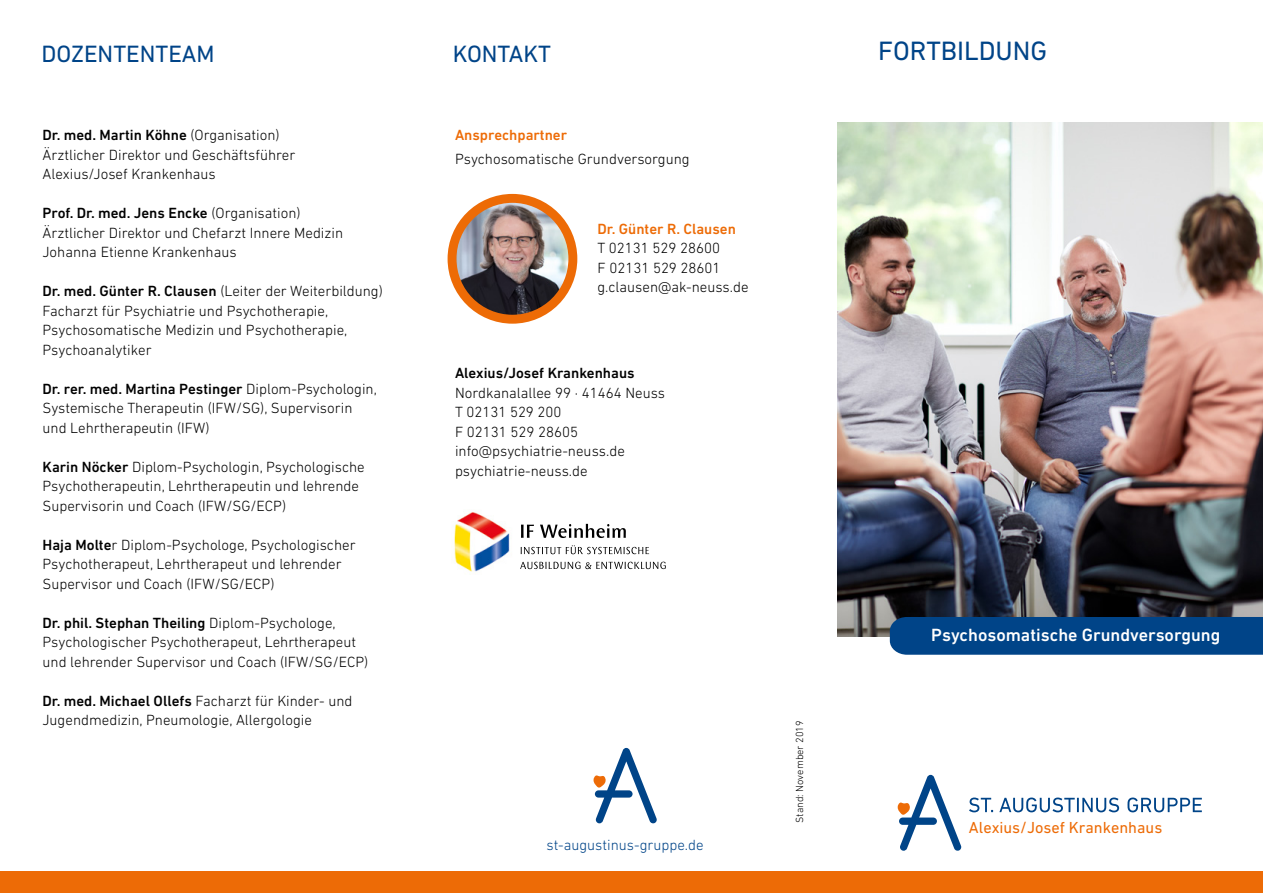
<style>
.page{position:relative;width:1263px;height:893px;background:#fff}
.page>*{position:absolute;margin:0;border:0;box-sizing:border-box;transform-origin:0 0}
.Überschrift_1{font:27px "DIN Next LT Pro";color:#048}
.Überschrift_1-2{font:24px "DIN Next LT Pro";color:#048}
.Titel{font:500 18px "DIN Next LT Pro";color:#fff}
.t1{font:16.2px "DIN Next LT Pro";color:#ed6b06}
.Text{font:300 15px/19.5px "DIN Next LT Pro";color:#000}
.Copy_Normal{font:300 15px "DIN Next LT Pro";color:#000}
.Copy_Normal-2{font:500 15px "DIN Next LT Pro";color:#000}
.Überschrift_2{font:300 15px "DIN Next LT Pro";color:#048}
.Copy_Normal-3{font:500 15px "DIN Next LT Pro";color:#ed6b06}
.Überschrift_2__orang{font:500 15px "DIN Next LT Pro";color:#ed6b06}
.Copy_Normal-4{font:300 10.5px "DIN Next LT Pro";color:#000}
.s1{font-weight:500}
</style>
<div class="page">
<img style="left:838px;top:122px;width:425px;height:515px">
<div style="left:0;top:872px;width:1263px;height:21px;background:#ed6b06"></div>
<div style="left:890px;top:617px;width:373px;height:38px;background:#048"></div>
<svg style="left:593px;top:748px;width:64px;height:76px"></svg>
<svg style="left:897px;top:775px;width:65px;height:76px"></svg>
<svg style="left:969px;top:797px;width:150px;height:15px"></svg>
<svg style="left:1127px;top:797px;width:75px;height:15px"></svg>
<img style="left:452px;top:198px;width:121px;height:121px;border-radius:60px">
<div style="left:448px;top:194px;width:129px;height:130px;border:9px solid #ed6b06;border-radius:50%"></div>
<svg style="left:521px;top:524px;width:105px;height:14px"></svg>
<svg style="left:521px;top:545px;width:128px;height:9px"></svg>
<svg style="left:520px;top:562px;width:146px;height:7px"></svg>
<img style="left:454px;top:512px;width:56px;height:60px">
<p class="Überschrift_1-2" style="left:41px;top:40px;width:175px">DOZENTENTEAM</p>
<p class="Text" style="left:43px;top:125px;width:254px"><span class="s1">Dr. med. Martin Köhne</span> (Organisation)<br>Ärztlicher Direktor und Geschäftsführer<br>Alexius/Josef Krankenhaus</p>
<p class="Text" style="left:43px;top:203px;width:302px"><span class="s1">Prof. Dr. med. Jens Encke</span> (Organisation)<br>Ärztlicher Direktor und Chefarzt Innere Medizin<br>Johanna Etienne Krankenhaus</p>
<p class="Text" style="left:43px;top:281px;width:342px"><span class="s1">Dr. med. Günter R. Clausen</span> (Leiter der Weiterbildung)<br>Facharzt für Psychiatrie und Psychotherapie, Psychosomatische Medizin und Psychotherapie, Psychoanalytiker</p>
<p class="Text" style="left:43px;top:379px;width:336px"><span class="s1">Dr. rer. med. Martina Pestinger</span> Diplom-Psychologin,<br>Systemische Therapeutin (IFW/SG), Supervisorin und Lehrtherapeutin (IFW)</p>
<p class="Text" style="left:43px;top:457px;width:324px"><span class="s1">Karin Nöcker</span> Diplom-Psychologin, Psychologische<br>Psychotherapeutin, Lehrtherapeutin und lehrende<br>Supervisorin und Coach (IFW/SG/ECP)</p>
<p class="Text" style="left:43px;top:535px;width:315px"><span class="s1">Haja Molte</span>r Diplom-Psychologe, Psychologischer<br>Psychotherapeut, Lehrtherapeut und lehrender<br>Supervisor und Coach (IFW/SG/ECP)</p>
<p class="Text" style="left:43px;top:613px;width:327px"><span class="s1">Dr. phil. Stephan Theiling</span> Diplom-Psychologe,<br>Psychologischer Psychotherapeut, Lehrtherapeut und lehrender Supervisor und Coach (IFW/SG/ECP)</p>
<p class="Text" style="left:43px;top:691px;width:311px"><span class="s1">Dr. med. Michael Ollefs</span> Facharzt für Kinder- und<br>Jugendmedizin, Pneumologie, Allergologie</p>
<p class="Überschrift_1-2" style="left:453px;top:40px;width:100px">KONTAKT</p>
<p class="Überschrift_2__orang" style="left:455px;top:126px;width:114px">Ansprechpartner</p>
<p class="Copy_Normal" style="left:455px;top:150px;width:236px">Psychosomatische Grundversorgung</p>
<p class="Copy_Normal-3" style="left:597px;top:220px;width:140px">Dr. Günter R. Clausen</p>
<p class="Copy_Normal" style="left:597px;top:240px;width:124px">T 02131 529 28600</p>
<p class="Copy_Normal" style="left:597px;top:259px;width:125px">F 02131 529 28601</p>
<p class="Copy_Normal" style="left:597px;top:279px;width:153px">g.clausen@ak-neuss.de</p>
<p class="Copy_Normal-2" style="left:455px;top:364px;width:181px">Alexius/Josef Krankenhaus</p>
<p class="Copy_Normal" style="left:455px;top:384px;width:212px">Nordkanalallee 99 · 41464 Neuss</p>
<p class="Copy_Normal" style="left:455px;top:403px;width:108px">T 02131 529 200</p>
<p class="Copy_Normal" style="left:455px;top:423px;width:125px">F 02131 529 28605</p>
<p class="Copy_Normal" style="left:455px;top:442px;width:171px">info@psychiatrie-neuss.de</p>
<p class="Copy_Normal" style="left:455px;top:462px;width:134px">psychiatrie-neuss.de</p>
<p class="Überschrift_2" style="left:546px;top:837px;width:159px">st-augustinus-gruppe.de</p>
<p class="Copy_Normal-4" style="left:793px;top:823px;width:104px;rotate:-90deg">Stand: November 2019</p>
<p class="Überschrift_1" style="left:878px;top:35px;width:170px">FORTBILDUNG</p>
<p class="Titel" style="left:931px;top:624px;width:291px">Psychosomatische Grundversorgung</p>
<p class="t1" style="left:969px;top:818px;width:195px">Alexius/Josef Krankenhaus</p>
</div>
